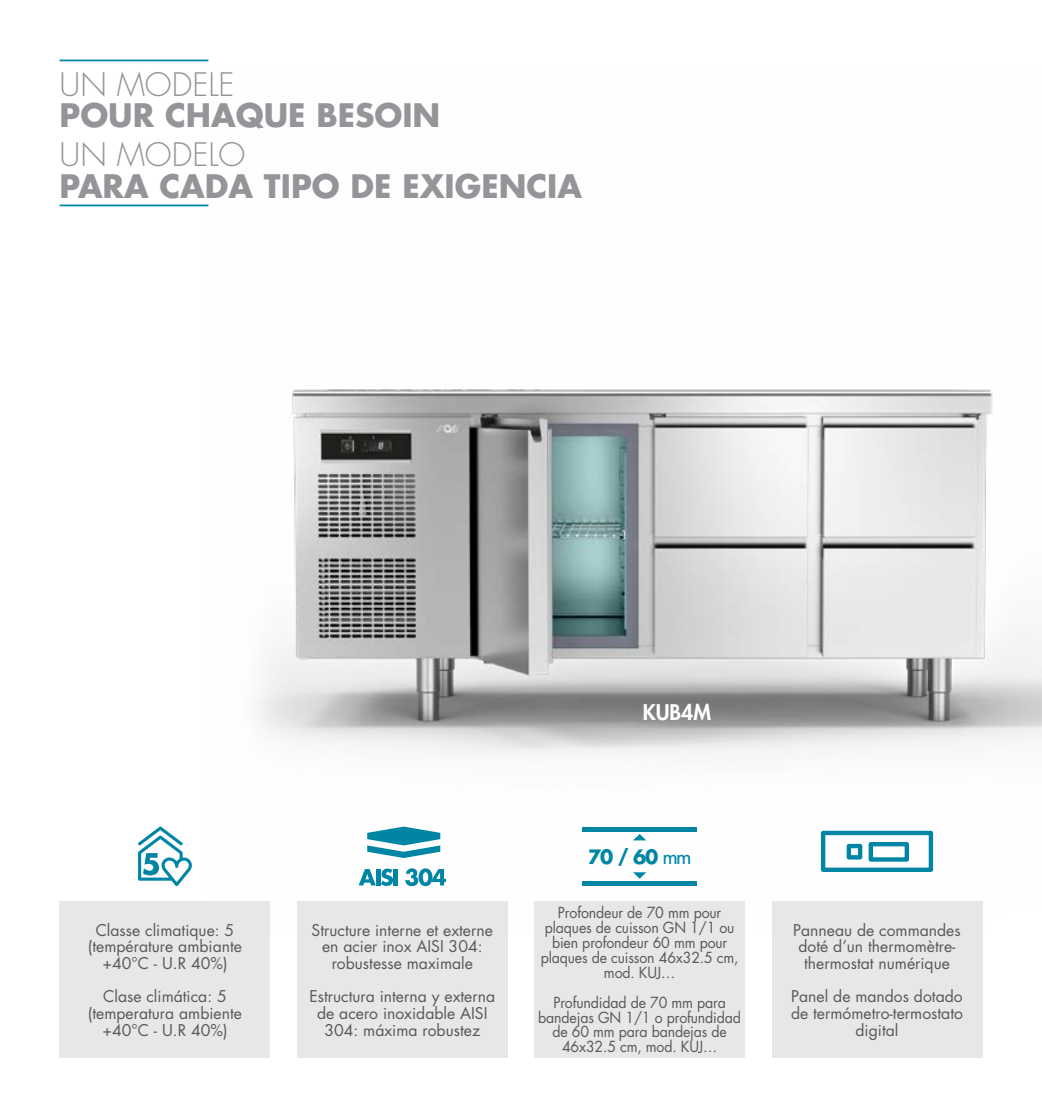
<style>
.page{position:relative;width:1042px;height:1117px;background:#fff}
.page>*{position:absolute;margin:0;border:0;box-sizing:border-box;transform-origin:0 0}
.t1{font:700 31.5px/31.5px "Futura Std";color:#939598}
.t2{font:800 21px "Futura Std";color:#fff}
.t3{font:700 19.25px "Futura Std";color:#0086a4}
.t4{font:15.75px/16.6px "Futura Std";color:#57585a;text-align:center}
.t5{font:14.88px/14.9px "Futura Std";letter-spacing:-.01em;color:#57585a;text-align:center;scale:.95 1}
.s1{font-weight:300}
.s2{font-weight:500}
</style>
<div class="page">
<img style="left:204px;top:204px;width:838px;height:730px">
<hr style="left:60px;top:60px;width:148px;height:1px;background:#0086a4">
<hr style="left:60px;top:204px;width:148px;height:2px;background:#0086a4">
<svg style="left:359px;top:868px;width:34px;height:17px"></svg>
<hr style="left:394px;top:868px;width:4px;height:17px;background:#0086a4">
<svg style="left:405px;top:868px;width:41px;height:17px"></svg>
<svg style="left:367px;top:826px;width:73px;height:31px"></svg>
<div style="left:60px;top:900px;width:210px;height:157px;background:#e6e7e9"></div>
<div style="left:297px;top:900px;width:211px;height:157px;background:#e6e7e9"></div>
<div style="left:534px;top:900px;width:211px;height:157px;background:#e6e7e9"></div>
<div style="left:771px;top:900px;width:211px;height:157px;background:#e6e7e9"></div>
<div style="left:821px;top:830px;width:112px;height:41px;border:4px solid #0086a4"></div>
<div style="left:868px;top:841px;width:41px;height:20px;border:4px solid #0086a4"></div>
<div style="left:846px;top:843px;width:16px;height:16px;border:4px solid #0086a4"></div>
<svg style="left:138px;top:826px;width:54px;height:59px"></svg>
<hr style="left:582px;top:881px;width:115px;height:4px;background:#0086a4">
<div style="left:582px;top:826px;width:115px;height:5px;background:#0086a4"></div>
<svg style="left:633px;top:872px;width:13px;height:6px"></svg>
<svg style="left:633px;top:833px;width:13px;height:7px"></svg>
<p class="t1" style="left:60px;top:67px;width:382px"><span class="s1">UN MODELE<br></span>POUR CHAQUE BESOIN</p>
<p class="t1" style="left:60px;top:138px;width:524px"><span class="s1">UN MODELO<br></span>PARA CADA TIPO DE EXIGENCIA</p>
<p class="t4" style="left:88px;top:921px;width:156px">Classe climatique: 5 (température ambiante +40°C - U.R 40%)</p>
<p class="t4" style="left:88px;top:988px;width:156px">Clase climática: 5 (temperatura ambiente +40°C - U.R 40%)</p>
<p class="t2" style="left:643px;top:698px;width:70px">KUB4M</p>
<p class="t4" style="left:312px;top:921px;width:183px">Structure interne et externe en acier inox AISI 304: robustesse maximale</p>
<p class="t4" style="left:309px;top:988px;width:187px">Estructura interna y externa de acero inoxidable AISI<br>304: máxima robustez</p>
<p class="t3" style="left:588px;top:843px;width:104px">70 / 60 <span class="s2">mm</span></p>
<p class="t5" style="left:541px;top:905px;width:210px">Profondeur de 70 mm pour plaques de cuisson GN 1/1 ou bien profondeur 60 mm pour plaques de cuisson 46x32.5 cm, mod. KUJ…</p>
<p class="t5" style="left:538px;top:994px;width:215px">Profundidad de 70 mm para bandejas GN 1/1 o profundidad de 60 mm para bandejas de<br>46x32.5 cm, mod. KUJ…</p>
<p class="t4" style="left:793px;top:921px;width:169px">Panneau de commandes</p>
<p class="t4" style="left:798px;top:938px;width:159px">doté d’un thermomètre&shy;thermostat numérique</p>
<p class="t4" style="left:791px;top:988px;width:173px">Panel de mandos dotado</p>
<p class="t4" style="left:791px;top:1004px;width:173px">de termómetro-termostato digital</p>
</div>
